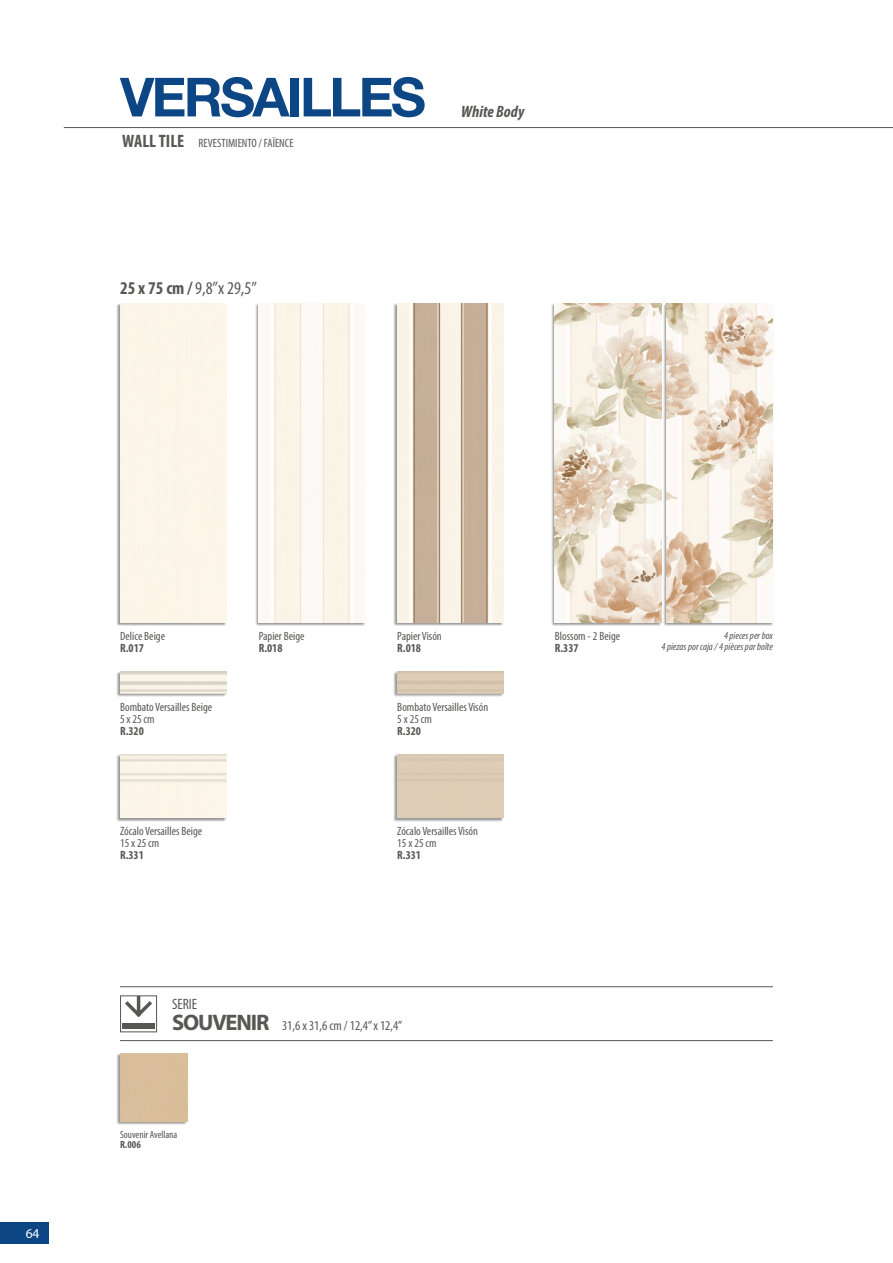
<style>
.page{position:relative;width:893px;height:1263px;background:#fff}
.page>*{position:absolute;margin:0;border:0;box-sizing:border-box;transform-origin:0 0}
.t1{font:700 54px "Helvetica Neue";letter-spacing:-.05em;color:#0c4684}
.t2{font:700 22.5px "Myriad Pro";letter-spacing:-.05em;color:#575756}
.t3{font:condensed 18px "Myriad Pro";color:#575756}
.t4{font:italic 700 condensed 16.5px "Myriad Pro";color:#575756}
.t5{font:condensed 15px "Myriad Pro";color:#575756}
.t6{font:condensed 13.5px "Myriad Pro";color:#575756}
.t7{font:13.5px "Myriad Pro";color:#fff}
.t8{font:condensed 12px/12px "Myriad Pro";color:#575756}
.t9{font:700 condensed 12px "Myriad Pro";color:#575756}
.t10{font:italic condensed 10.5px/10.5px "Myriad Pro";color:#575756;text-align:right}
.t11{font:condensed 10.5px "Myriad Pro";color:#575756}
.t12{font:700 condensed 10.5px "Myriad Pro";color:#575756}
.s1{font-weight:700;font-size:18px}
.s2{font-weight:700}
</style>
<div class="page">
<hr style="left:64px;top:127px;width:829px;height:1px;background:#575756">
<div style="left:116px;top:303px;width:111px;height:323px;background:#000;opacity:.4"></div>
<div style="left:120px;top:304px;width:106px;height:319px;background:#fcf5e8"></div>
<div style="left:116px;top:754px;width:110px;height:67px;background:#000;opacity:.4"></div>
<svg style="left:120px;top:754px;width:106px;height:64px;background:#f8f1e4"></svg>
<div style="left:394px;top:754px;width:110px;height:67px;background:#a7a7a7"></div>
<div style="left:397px;top:754px;width:107px;height:64px;background:#decdb5"></div>
<div style="left:116px;top:671px;width:110px;height:26px;background:#000;opacity:.4"></div>
<svg style="left:120px;top:672px;width:106px;height:21px;background:#ede7da"></svg>
<div style="left:394px;top:671px;width:110px;height:26px;background:#000;opacity:.4"></div>
<img style="left:397px;top:672px;width:107px;height:21px">
<div style="left:255px;top:303px;width:110px;height:323px;background:#000;opacity:.4"></div>
<img style="left:259px;top:304px;width:106px;height:319px">
<div style="left:394px;top:303px;width:110px;height:323px;background:#000;opacity:.4"></div>
<img style="left:397px;top:304px;width:107px;height:319px">
<div style="left:116px;top:1054px;width:72px;height:71px;background:#000;opacity:.4"></div>
<div style="left:120px;top:1054px;width:67px;height:67px;background:#dabe9c"></div>
<div style="left:120px;top:995px;width:37px;height:37px;border:1px solid #575756"></div>
<div style="left:122px;top:1023px;width:33px;height:6px;background:#575756"></div>
<svg style="left:121px;top:995px;width:35px;height:26px"></svg>
<hr style="left:120px;top:1040px;width:653px;height:1px;background:#575756">
<hr style="left:120px;top:986px;width:653px;height:1px;background:#575756">
<div style="left:551px;top:303px;width:110px;height:323px;background:#000;opacity:.4"></div>
<img style="left:555px;top:304px;width:106px;height:319px">
<div style="left:663px;top:303px;width:110px;height:323px;background:#000;opacity:.4"></div>
<img style="left:667px;top:304px;width:106px;height:319px">
<div style="left:0;top:1222px;width:48px;height:21px;background:#0c4684"></div>
<h1 class="t1" style="left:120px;top:64px;width:307px">VERSAILLES</h1>
<p class="t8" style="left:122px;top:137px;width:173px"><span class="s1">WALL TILE</span> REVESTIMIENTO / FAÏENCE</p>
<h3 class="t4" style="left:461px;top:102px;width:65px">White Body</h3>
<h3 class="t3" style="left:120px;top:277px;width:138px"><span class="s2">25 x 75 cm /</span> 9,8”x 29,5”</h3>
<p class="t7" style="left:26px;top:1225px;width:15px">64</p>
<p class="t8" style="left:120px;top:630px;width:46px">Delice Beige</p>
<p class="t9" style="left:120px;top:641px;width:25px">R.017</p>
<p class="t8" style="left:259px;top:630px;width:47px">Papier Beige</p>
<p class="t9" style="left:259px;top:641px;width:25px">R.018</p>
<p class="t8" style="left:397px;top:630px;width:46px">Papier Visón</p>
<p class="t9" style="left:397px;top:641px;width:25px">R.018</p>
<p class="t8" style="left:120px;top:700px;width:94px">Bombato Versailles Beige<br>5 x 25 cm</p>
<p class="t9" style="left:120px;top:723px;width:25px">R.320</p>
<p class="t8" style="left:397px;top:700px;width:92px">Bombato Versailles Visón<br>5 x 25 cm</p>
<p class="t9" style="left:397px;top:723px;width:25px">R.320</p>
<p class="t8" style="left:120px;top:825px;width:84px">Zócalo Versailles Beige<br>15 x 25 cm</p>
<p class="t9" style="left:120px;top:848px;width:25px">R.331</p>
<p class="t8" style="left:397px;top:825px;width:82px">Zócalo Versailles Visón<br>15 x 25 cm</p>
<p class="t9" style="left:397px;top:848px;width:25px">R.331</p>
<p class="t5" style="left:172px;top:995px;width:27px">SERIE</p>
<h2 class="t2" style="left:172px;top:1008px;width:99px">SOUVENIR</h2>
<p class="t6" style="left:282px;top:1017px;width:122px">31,6 x 31,6 cm / 12,4” x 12,4”</p>
<p class="t11" style="left:120px;top:1128px;width:59px">Souvenir Avellana</p>
<p class="t12" style="left:120px;top:1138px;width:22px">R.006</p>
<p class="t8" style="left:555px;top:630px;width:67px">Blossom - 2 Beige</p>
<p class="t9" style="left:555px;top:641px;width:25px">R.337</p>
<p class="t10" style="left:661px;top:630px;width:113px">4 pieces per box<br>4 piezas por caja / 4 pièces par boîte</p>
</div>
